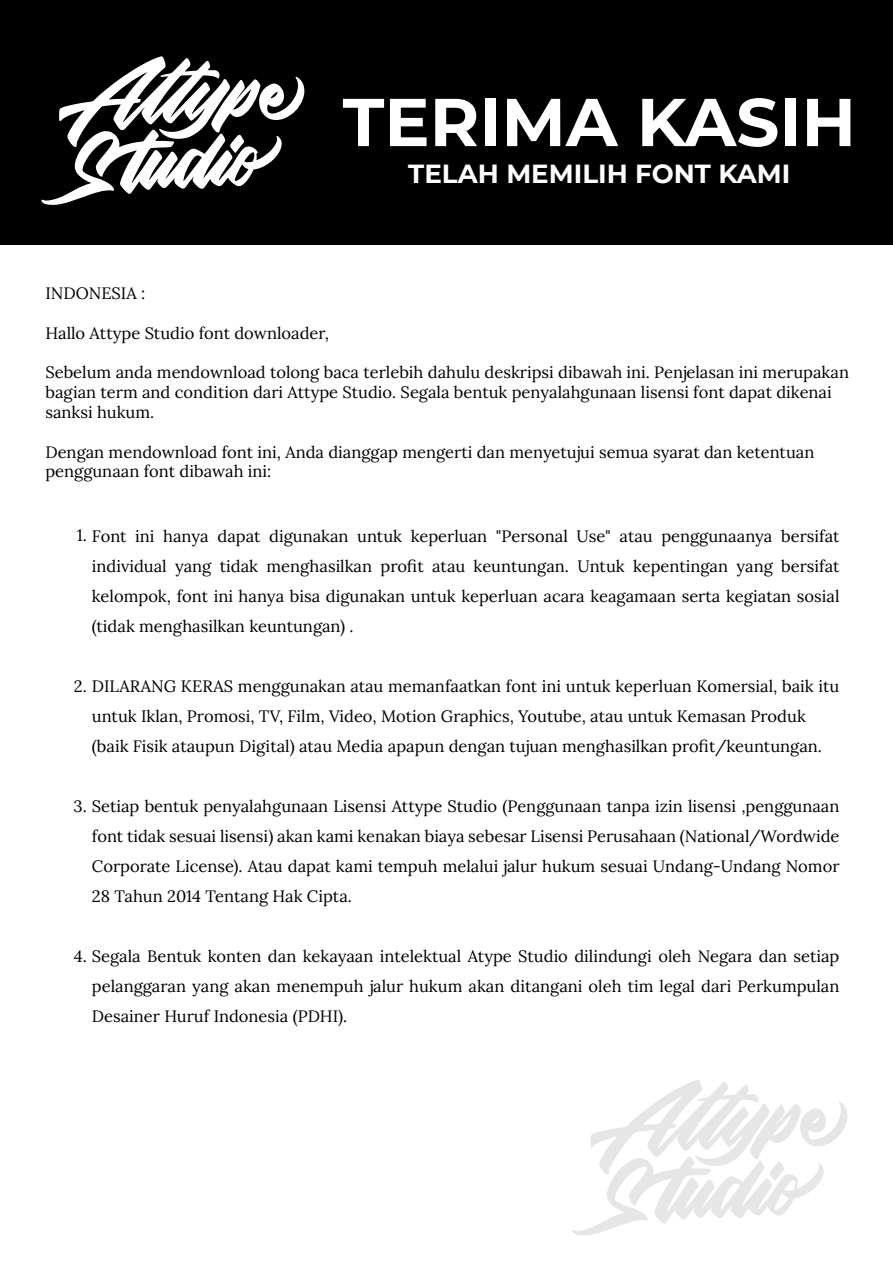
<style>
.page{position:relative;width:893px;height:1263px;background:#fff}
.page>*{position:absolute;margin:0;border:0;box-sizing:border-box;transform-origin:0 0}
.t1{font:700 67.5px "Montserrat";color:#fff}
.t2{font:700 26.1px "Montserrat";color:#fff}
.t3{font:16.5px/30px "Lora";color:#000}
</style>
<div class="page">
<div style="left:0;top:0;width:893px;height:245px;background:#000"></div>
<svg style="left:572px;top:1080px;width:275px;height:155px"></svg>
<svg style="left:41px;top:56px;width:264px;height:149px"></svg>
<h1 class="t1" style="left:343px;top:73px;width:515px">TERIMA KASIH</h1>
<h2 class="t2" style="left:408px;top:155px;width:384px">TELAH MEMILIH FONT KAMI</h2>
<p class="t3" style="left:45px;top:277px;width:101px">INDONESIA :</p>
<p class="t3" style="left:45px;top:317px;width:285px">Hallo Attype Studio font downloader,</p>
<p class="t3" style="left:45px;top:362px;width:805px;line-height:19.8px">Sebelum anda mendownload tolong baca terlebih dahulu deskripsi dibawah ini. Penjelasan ini merupakan bagian term and condition dari Attype Studio. Segala bentuk penyalahgunaan lisensi font dapat dikenai sanksi hukum.</p>
<p class="t3" style="left:45px;top:441px;width:770px;line-height:19.8px">Dengan mendownload font ini, Anda dianggap mengerti dan menyetujui semua syarat dan ketentuan penggunaan font dibawah ini:</p>
<p class="t3" style="left:92px;top:519px;width:749px;text-align:justify;text-indent:-15px">1. Font ini hanya dapat digunakan untuk keperluan "Personal Use" atau penggunaanya bersifat individual yang tidak menghasilkan profit atau keuntungan. Untuk kepentingan yang bersifat kelompok, font ini hanya bisa digunakan untuk keperluan acara keagamaan serta kegiatan sosial (tidak menghasilkan keuntungan) .</p>
<p class="t3" style="left:92px;top:669px;width:749px;text-indent:-18px">2. DILARANG KERAS menggunakan atau memanfaatkan font ini untuk keperluan Komersial, baik itu untuk Iklan, Promosi, TV, Film, Video, Motion Graphics, Youtube, atau untuk Kemasan Produk (baik Fisik ataupun Digital) atau Media apapun dengan tujuan menghasilkan profit/keuntungan.</p>
<p class="t3" style="left:92px;top:789px;width:749px;text-align:justify;text-indent:-18px">3. Setiap bentuk penyalahgunaan Lisensi Attype Studio (Penggunaan tanpa izin lisensi ,penggunaan font tidak sesuai lisensi) akan kami kenakan biaya sebesar Lisensi Perusahaan (National/Wordwide Corporate License). Atau dapat kami tempuh melalui jalur hukum sesuai Undang-Undang Nomor 28 Tahun 2014 Tentang Hak Cipta.</p>
<p class="t3" style="left:92px;top:939px;width:749px;text-align:justify;text-indent:-18px">4. Segala Bentuk konten dan kekayaan intelektual Atype Studio dilindungi oleh Negara dan setiap pelanggaran yang akan menempuh jalur hukum akan ditangani oleh tim legal dari Perkumpulan Desainer Huruf Indonesia (PDHI).</p>
</div>
